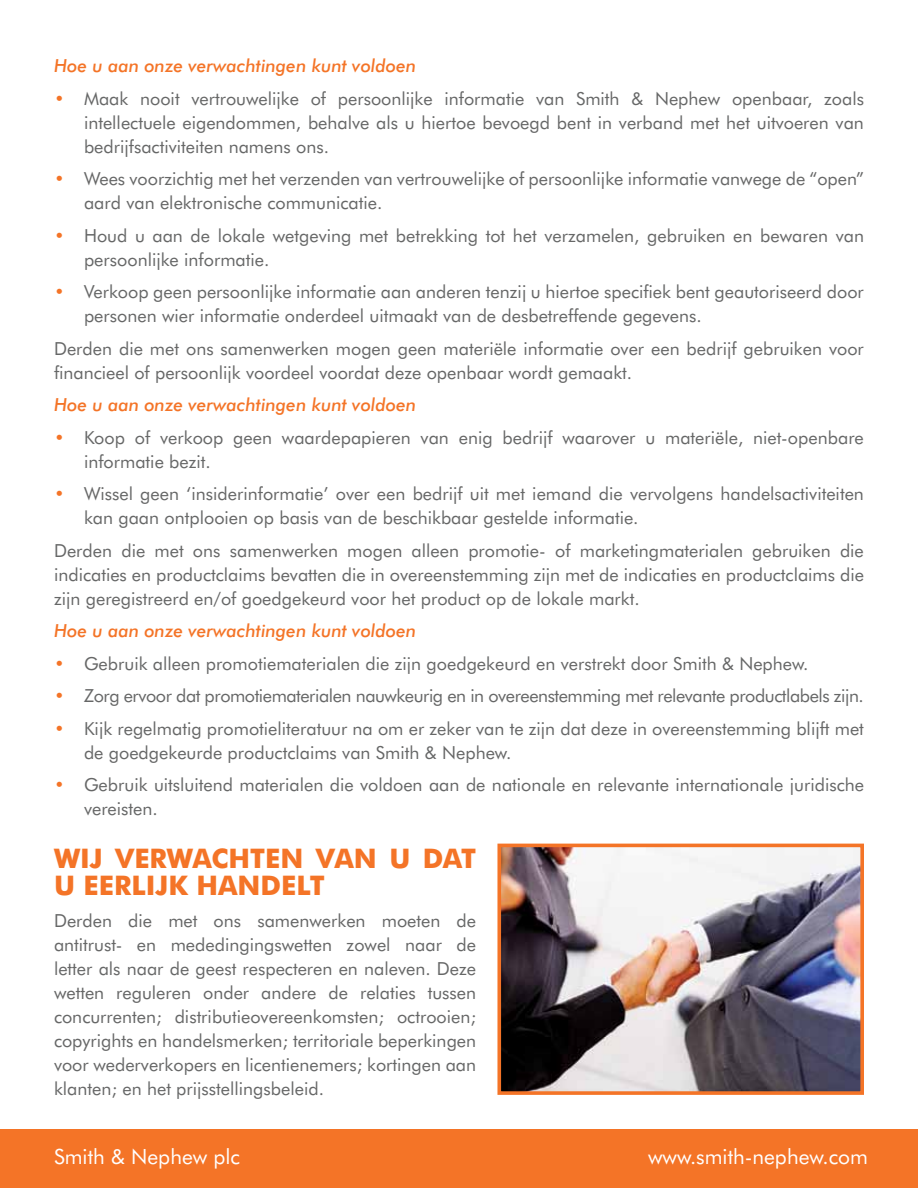
<style>
.page{position:relative;width:918px;height:1188px;background:#fff}
.page>*{position:absolute;margin:0;border:0;box-sizing:border-box;transform-origin:0 0}
.t1{font:700 27px/27px "Futura BT";color:#f47427}
.t2{font:21px "Futura BT";color:#fff}
.t3{font:18px/24px "Futura BT";color:#666767}
.t4{font:italic 500 18px "Futura BT";color:#f47427}
.t5{font:18px "Futura BT";letter-spacing:-.025em;color:#666767}
.s1{color:#f47427}
</style>
<div class="page">
<div style="left:0;top:1130px;width:918px;height:58px;background:#f47427"></div>
<img style="left:497px;top:843px;width:367px;height:252px">
<p class="t4" style="left:54px;top:55px;width:364px">Hoe u aan onze verwachtingen kunt voldoen</p>
<p class="t3" style="left:84px;top:86px;width:782px;text-align:justify;text-indent:-30px"><span class="s1">•</span> Maak nooit vertrouwelijke of persoonlijke informatie van Smith &amp; Nephew openbaar, zoals intellectuele eigendommen, behalve als u hiertoe bevoegd bent in verband met het uitvoeren van bedrijfsactiviteiten namens ons.</p>
<p class="t3" style="left:84px;top:167px;width:782px;text-indent:-30px"><span class="s1">•</span> Wees voorzichtig met het verzenden van vertrouwelijke of persoonlijke informatie vanwege de “open” aard van elektronische communicatie.</p>
<p class="t3" style="left:84px;top:223px;width:782px;text-indent:-30px"><span class="s1">•</span> Houd u aan de lokale wetgeving met betrekking tot het verzamelen, gebruiken en bewaren van persoonlijke informatie.</p>
<p class="t3" style="left:84px;top:280px;width:781px;text-indent:-30px"><span class="s1">•</span> Verkoop geen persoonlijke informatie aan anderen tenzij u hiertoe specifiek bent geautoriseerd door personen wier informatie onderdeel uitmaakt van de desbetreffende gegevens.</p>
<p class="t3" style="left:54px;top:336px;width:811px">Derden die met ons samenwerken mogen geen materiële informatie over een bedrijf gebruiken voor financieel of persoonlijk voordeel voordat deze openbaar wordt gemaakt.</p>
<p class="t4" style="left:54px;top:394px;width:364px">Hoe u aan onze verwachtingen kunt voldoen</p>
<p class="t3" style="left:84px;top:425px;width:781px;text-indent:-30px"><span class="s1">•</span> Koop of verkoop geen waardepapieren van enig bedrijf waarover u materiële, niet-openbare informatie bezit.</p>
<p class="t3" style="left:84px;top:482px;width:781px;text-indent:-30px"><span class="s1">•</span> Wissel geen ‘insiderinformatie’ over een bedrijf uit met iemand die vervolgens handelsactiviteiten kan gaan ontplooien op basis van de beschikbaar gestelde informatie.</p>
<p class="t3" style="left:54px;top:538px;width:812px;text-align:justify">Derden die met ons samenwerken mogen alleen promotie- of marketingmaterialen gebruiken die indicaties en productclaims bevatten die in overeenstemming zijn met de indicaties en productclaims die zijn geregistreerd en/of goedgekeurd voor het product op de lokale markt.</p>
<p class="t4" style="left:54px;top:620px;width:364px">Hoe u aan onze verwachtingen kunt voldoen</p>
<p class="t3" style="left:54px;top:651px;width:756px"><span class="s1">•</span> Gebruik alleen promotiematerialen die zijn goedgekeurd en verstrekt door Smith &amp; Nephew.</p>
<p class="t5" style="left:54px;top:685px;width:811px"><span class="s1">•</span> Zorg ervoor dat promotiematerialen nauwkeurig en in overeenstemming met relevante productlabels zijn.</p>
<p class="t3" style="left:84px;top:716px;width:781px;text-indent:-30px"><span class="s1">•</span> Kijk regelmatig promotieliteratuur na om er zeker van te zijn dat deze in overeenstemming blijft met de goedgekeurde productclaims van Smith &amp; Nephew.</p>
<p class="t3" style="left:84px;top:773px;width:782px;text-indent:-30px"><span class="s1">•</span> Gebruik uitsluitend materialen die voldoen aan de nationale en relevante internationale juridische vereisten.</p>
<h1 class="t1" style="left:54px;top:845px;width:424px">WIJ VERWACHTEN VAN U DAT<br>U EERLIJK HANDELT</h1>
<p class="t3" style="left:54px;top:909px;width:424px;text-align:justify">Derden die met ons samenwerken moeten de antitrust- en mededingingswetten zowel naar de letter als naar de geest respecteren en naleven. Deze wetten reguleren onder andere de relaties tussen concurrenten; distributieovereenkomsten; octrooien; copyrights en handelsmerken; territoriale beperkingen voor wederverkopers en licentienemers; kortingen aan klanten; en het prijsstellingsbeleid.</p>
<p class="t2" style="left:54px;top:1144px;width:188px">Smith &amp; Nephew plc</p>
<p class="t2" style="left:648px;top:1144px;width:221px">www.smith-nephew.com</p>
</div>
